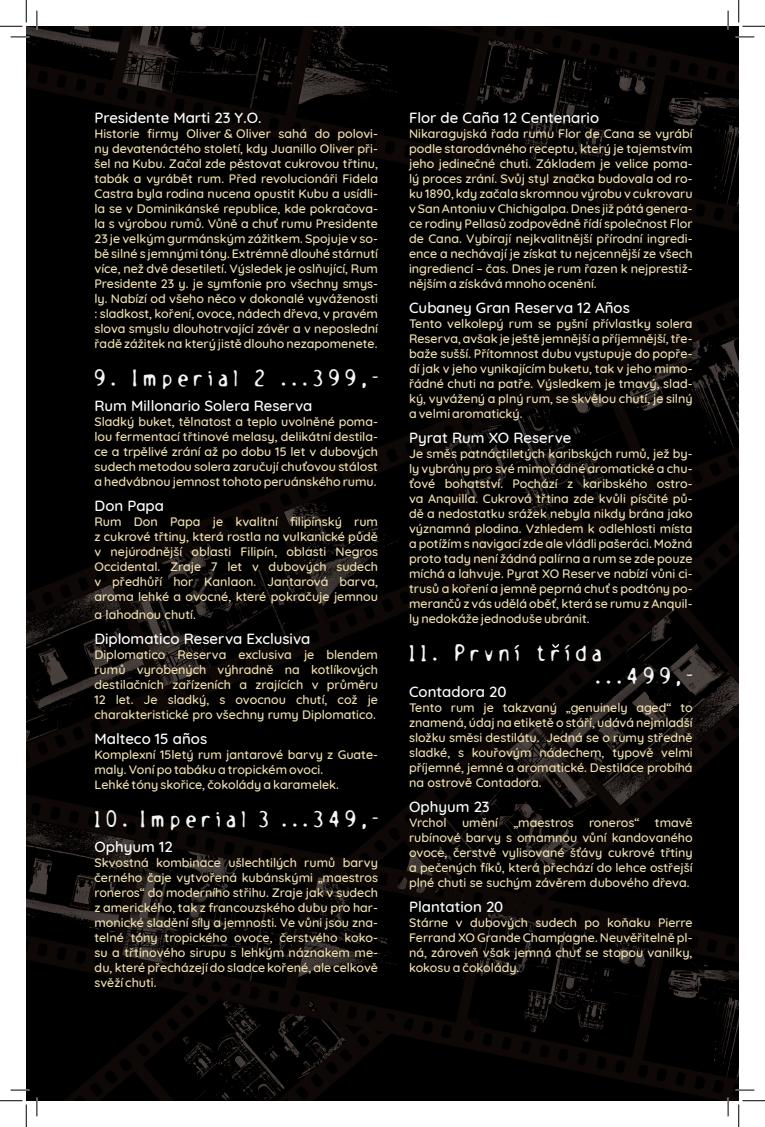
<style>
.page{position:relative;width:765px;height:1127px;background:#fff}
.page>*{position:absolute;margin:0;border:0;box-sizing:border-box;transform-origin:0 0}
.zeme_novy_nadpisy_rumak{font:22.5px "Holstein";letter-spacing:.25em;color:#f4f5f5}
.nadpis_rumak_vlevo{font:500 15px "Quicksand";color:#fff}
.zeme_novy_nadpisy_rumak-2{font:500 15px "Quicksand";color:#fff}
.text_rumak_popis{font:500 12.5px/15px "Quicksand";color:#f1e0b0;text-align:justify}
.nadpis_rumak{font:500 12.5px/15px "Quicksand";color:#f1e0b0;text-align:justify}
.nadpis_rumak_vlevo-2{font:500 12.5px/15px "Quicksand";color:#f1e0b0;text-align:justify}
.s1{color:#fafafa}
</style>
<div class="page">
<img style="left:26px;top:26px;width:712px;height:1074px">
<svg style="left:552px;top:643px;width:7px;height:4px"></svg>
<svg style="left:11px;top:36px;width:18px;height:2px"></svg>
<svg style="left:735px;top:36px;width:19px;height:2px"></svg>
<svg style="left:11px;top:1088px;width:18px;height:2px"></svg>
<svg style="left:735px;top:1088px;width:19px;height:2px"></svg>
<svg style="left:36px;top:11px;width:2px;height:18px"></svg>
<svg style="left:36px;top:1097px;width:2px;height:18px"></svg>
<svg style="left:727px;top:11px;width:2px;height:18px"></svg>
<svg style="left:727px;top:1097px;width:2px;height:18px"></svg>
<svg style="left:0;top:0;width:27px;height:27px"></svg>
<svg style="left:0;top:1100px;width:27px;height:26px"></svg>
<svg style="left:738px;top:0;width:27px;height:27px"></svg>
<svg style="left:738px;top:1100px;width:27px;height:26px"></svg>
<p class="nadpis_rumak_vlevo" style="left:94px;top:105px;width:168px">Presidente Marti 23 Y.O.</p>
<p class="text_rumak_popis" style="left:94px;top:125px;width:285px">Historie firmy Oliver &amp; Oliver sahá do polovi&shy;ny devatenáctého století, kdy Juanillo Oliver při&shy;šel na Kubu. Začal zde pěstovat cukrovou třtinu, tabák a vyrábět rum. Před revolucionáři Fidela Castra byla rodina nucena opustit Kubu a usídli&shy;la se v Dominikánské republice, kde pokračova&shy;la s výrobou rumů. Vůně a chuť rumu Presidente 23 je velkým gurmánským zážitkem. Spojuje v so&shy;bě silné s jemnými tóny. Extrémně dlouhé stárnutí více, než dvě desetiletí. Výsledek je oslňující, Rum Presidente 23 y. je symfonie pro všechny smys&shy;ly. Nabízí od všeho něco v dokonalé vyváženosti : sladkost, koření, ovoce, nádech dřeva, v pravém slova smyslu dlouhotrvající závěr a v neposlední řadě zážitek na který jistě dlouho nezapomenete.</p>
<p class="zeme_novy_nadpisy_rumak" style="left:94px;top:363px;width:285px">9. Imperial 2 ...399,–</p>
<p class="zeme_novy_nadpisy_rumak-2" style="left:94px;top:393px;width:219px">Rum Millonario Solera Reserva</p>
<p class="text_rumak_popis" style="left:94px;top:412px;width:285px">Sladký buket, tělnatost a teplo uvolněné poma&shy;lou fermentací třtinové melasy, delikátní destila&shy;ce a trpělivé zrání až po dobu 15 let v dubových sudech metodou solera zaručují chuťovou stálost a hedvábnou jemnost tohoto peruánského rumu.</p>
<p class="nadpis_rumak_vlevo" style="left:94px;top:493px;width:71px">Don Papa</p>
<p class="nadpis_rumak" style="left:94px;top:512px;width:285px">Rum Don Papa je kvalitní filipínský rum z cukrové třtiny, která rostla na vulkanické půdě v nejúrodnější oblasti Filipín, oblasti Negros Occidental. Zraje 7 let v dubových sudech v předhůří hor Kanlaon. Jantarová barva, aroma lehké a ovocné, které pokračuje jemnou</p>
<p class="nadpis_rumak" style="left:94px;top:605px;width:103px">a lahodnou chutí.</p>
<p class="nadpis_rumak_vlevo" style="left:94px;top:626px;width:217px">Diplomatico Reserva Exclusiva</p>
<p class="nadpis_rumak" style="left:94px;top:645px;width:285px">Diplomatico Reserva exclusiva je blendem rumů vyrobených výhradně na kotlíkových destilačních zařízeních a zrajících v průměru 12 let. Je sladký, s ovocnou chutí, což je charakteristické pro všechny rumy Diplomatico.</p>
<p class="nadpis_rumak_vlevo" style="left:94px;top:726px;width:114px">Malteco 15 años</p>
<p class="text_rumak_popis" style="left:94px;top:745px;width:285px">Komplexní 15letý rum jantarové barvy z Guate&shy;maly. Voní po tabáku a tropickém ovoci.</p>
<p class="text_rumak_popis" style="left:94px;top:775px;width:246px">Lehké tóny skořice, čokolády a karamelek.</p>
<p class="zeme_novy_nadpisy_rumak" style="left:94px;top:804px;width:285px"><span class="s1">1</span>0. Imperial 3 ...349,–</p>
<p class="zeme_novy_nadpisy_rumak-2" style="left:94px;top:834px;width:80px">Ophyum 12</p>
<p class="text_rumak_popis" style="left:94px;top:853px;width:285px">Skvostná kombinace ušlechtilých rumů barvy černého čaje vytvořená kubánskými „maestros roneros“ do moderního střihu. Zraje jak v sudech z amerického, tak z francouzského dubu pro har&shy;monické sladění síly a jemnosti. Ve vůni jsou zna&shy;telné tóny tropického ovoce, čerstvého koko&shy;su a třtinového sirupu s lehkým náznakem me&shy;du, které přecházejí do sladce kořené, ale celkově svěží chuti.</p>
<p class="nadpis_rumak_vlevo" style="left:409px;top:105px;width:191px">Flor de Caña 12 Centenario</p>
<p class="text_rumak_popis" style="left:409px;top:125px;width:285px">Nikaragujská řada rumu Flor de Cana se vyrábí podle starodávného receptu, který je tajemstvím jeho jedinečné chuti. Základem je velice poma&shy;lý proces zrání. Svůj styl značka budovala od ro&shy;ku 1890, kdy začala skromnou výrobu v cukrovaru v San Antoniu v Chichigalpa. Dnes již pátá genera&shy;ce rodiny Pellasů zodpovědně řídí společnost Flor de Cana. Vybírají nejkvalitnější přírodní ingredi&shy;ence a nechávají je získat tu nejcennější ze všech ingrediencí – čas. Dnes je rum řazen k nejprestiž&shy;nějším a získává mnoho ocenění.</p>
<p class="nadpis_rumak_vlevo" style="left:409px;top:295px;width:222px">Cubaney Gran Reserva 12 Años</p>
<p class="text_rumak_popis" style="left:409px;top:315px;width:285px">Tento velkolepý rum se pyšní přívlastky solera Reserva, avšak je ještě jemnější a příjemnější, tře&shy;baže sušší. Přítomnost dubu vystupuje do popře&shy;dí jak v jeho vynikajícím buketu, tak v jeho mimo&shy;řádné chuti na patře. Výsledkem je tmavý, slad&shy;ký, vyvážený a plný rum, se skvělou chutí, je silný a velmi aromatický.</p>
<p class="nadpis_rumak_vlevo" style="left:409px;top:425px;width:164px">Pyrat Rum XO Reserve</p>
<p class="text_rumak_popis" style="left:409px;top:445px;width:285px">Je směs patnáctiletých karibských rumů, jež by&shy;ly vybrány pro své mimořádné aromatické a chu&shy;ťové bohatství. Pochází z karibského ostro&shy;va Anquilla. Cukrová třtina zde kvůli písčité pů&shy;dě a nedostatku srážek nebyla nikdy brána jako významná plodina. Vzhledem k odlehlosti místa a potížím s navigací zde ale vládli pašeráci. Možná proto tady není žádná palírna a rum se zde pouze míchá a lahvuje. Pyrat XO Reserve nabízí vůni ci&shy;trusů a koření a jemně peprná chuť s podtóny po&shy;merančů z vás udělá oběť, která se rumu z Anquil&shy;ly nedokáže jednoduše ubránit.</p>
<p class="zeme_novy_nadpisy_rumak" style="left:409px;top:638px;width:194px"><span class="s1">1</span>1. První trída</p>
<p class="zeme_novy_nadpisy_rumak" style="left:595px;top:662px;width:99px">...499,–</p>
<p class="nadpis_rumak_vlevo" style="left:409px;top:679px;width:99px">Contadora 20</p>
<p class="nadpis_rumak_vlevo-2" style="left:409px;top:698px;width:285px">Tento rum je takzvaný „genuinely aged“ to znamená, údaj na etiketě o stáří, udává nejmladší složku směsi destilátu. Jedná se o rumy středně sladké, s kouřovým nádechem, typově velmi příjemné, jemné a aromatické. Destilace probíhá na ostrově Contadora.</p>
<p class="nadpis_rumak_vlevo" style="left:409px;top:794px;width:82px">Ophyum 23</p>
<p class="nadpis_rumak_vlevo-2" style="left:409px;top:813px;width:285px">Vrchol umění „maestros roneros“ tmavě rubínové barvy s omamnou vůní kandovaného ovoce, čerstvě vylisované šťávy cukrové třtiny a pečených fíků, která přechází do lehce ostřejší plné chuti se suchým závěrem dubového dřeva.</p>
<p class="nadpis_rumak_vlevo" style="left:409px;top:894px;width:96px">Plantation 20</p>
<p class="text_rumak_popis" style="left:409px;top:913px;width:285px">Stárne v dubových sudech po koňaku Pierre Ferrand XO Grande Champagne. Neuvěřitelně pl&shy;ná, zároveň však jemná chuť se stopou vanilky, kokosu a čokolády.</p>
</div>
